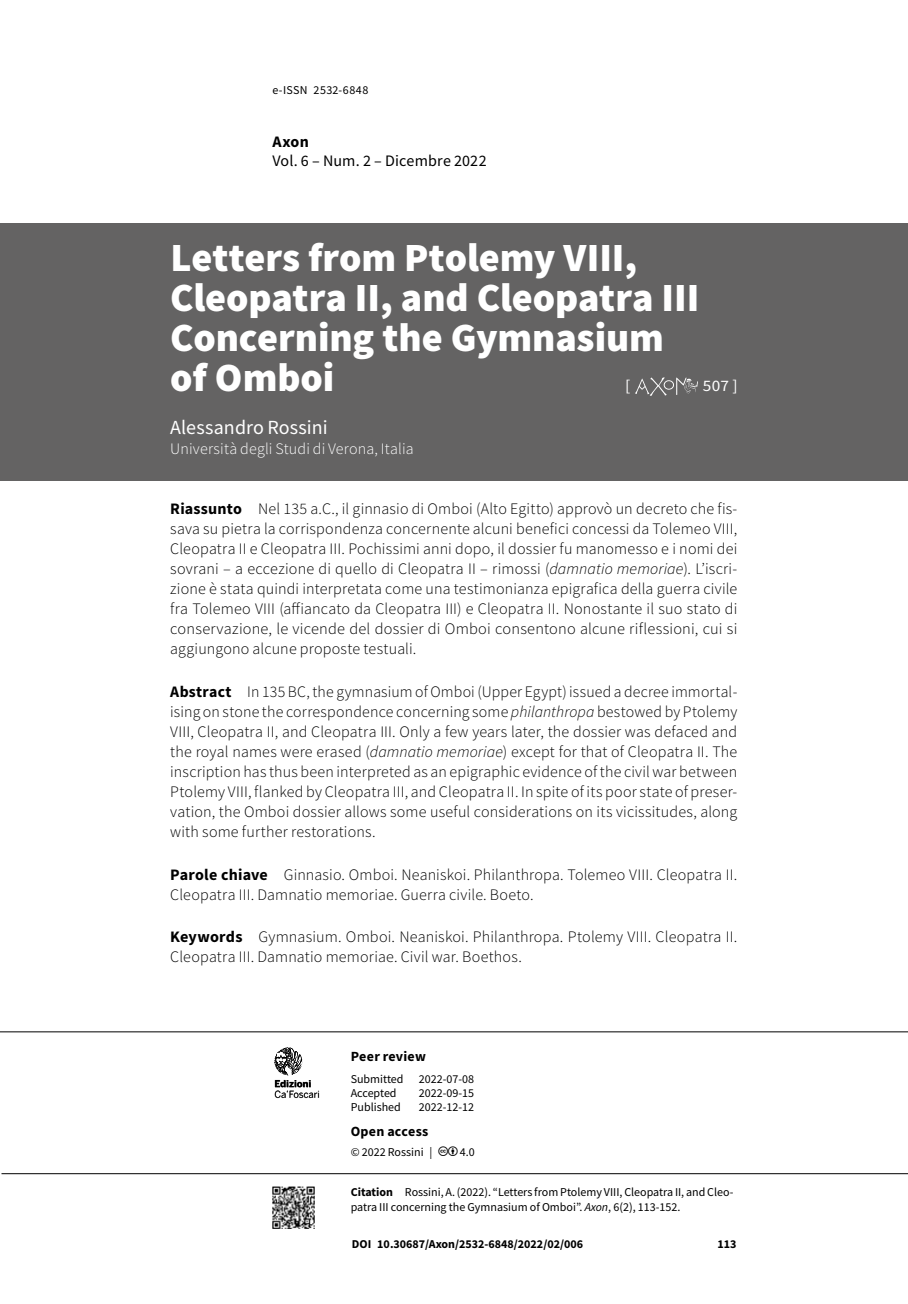
<style>
.page{position:relative;width:908px;height:1304px;background:#fff}
.page>*{position:absolute;margin:0;border:0;box-sizing:border-box;transform-origin:0 0}
.t1{font:900 40px/40px "Source Sans Pro";color:#fff}
.t2{font:20px "Source Sans Pro";letter-spacing:.005em;color:#fff}
.t3{font:300 16px/20px "Source Sans Pro";letter-spacing:.01em;color:#000;text-align:justify}
.t4{font:300 16px "Source Sans Pro";letter-spacing:.01em;color:#fff}
.t5{font:16px "Source Sans Pro";letter-spacing:.01em;color:#000}
.t6{font:16px "Source Sans Pro";color:#fff;scale:1.08 1}
.t7{font:700 16px "Source Sans Pro";color:#000}
.t8{font:700 14px "Source Sans Pro";letter-spacing:.02em;color:#000}
.t9{font:12px/15px "Source Sans Pro";color:#000}
.t10{font:700 12px "Source Sans Pro";color:#000}
.t11{font:12px "Source Sans Pro";letter-spacing:.03em;color:#000}
.t12{font:9.6px "Benton Sans";letter-spacing:-.01em;color:#000}
.t13{font:700 9.6px "Benton Sans";color:#000}
.s1{font-weight:700}
.s2{font-style:italic}
</style>
<div class="page">
<hr style="left:2px;top:1173px;width:905px;height:1px;background:#000">
<hr style="left:0;top:1031px;width:907px;height:1px;background:#000">
<img style="left:272px;top:1187px;width:42px;height:42px">
<svg style="left:274px;top:1047px;width:45px;height:51px"></svg>
<div style="left:0;top:223px;width:907px;height:257px;background:#646363"></div>
<svg style="left:635px;top:377px;width:62px;height:19px"></svg>
<p class="t11" style="left:272px;top:82px;width:97px">e-ISSN 2532-6848</p>
<p class="t7" style="left:272px;top:131px;width:38px">Axon</p>
<p class="t5" style="left:272px;top:151px;width:216px">Vol. 6 – Num. 2 – Dicembre 2022</p>
<h1 class="t1" style="left:170px;top:237px;width:530px">Letters from Ptolemy VIII,<br>Cleopatra II, and Cleopatra III<br>Concerning the Gymnasium of Omboi</h1>
<p class="t6" style="left:624px;top:376px;width:6px">[</p>
<p class="t6" style="left:702px;top:376px;width:34px">507 ]</p>
<p class="t2" style="left:170px;top:415px;width:159px">Alessandro Rossini</p>
<p class="t4" style="left:170px;top:439px;width:245px">Università degli Studi di Verona, Italia</p>
<p class="t3" style="left:170px;top:499px;width:568px"><span class="s1">Riassunto</span> Nel 135 a.C., il ginnasio di Omboi (Alto Egitto) approvò un decreto che fis&shy;sava su pietra la corrispondenza concernente alcuni benefici concessi da Tolemeo VIII, Cleopatra II e Cleopatra III. Pochissimi anni dopo, il dossier fu manomesso e i nomi dei sovrani – a eccezione di quello di Cleopatra II – rimossi (<span class="s2">damnatio memoriae</span>). L’iscri&shy;zione è stata quindi interpretata come una testimonianza epigrafica della guerra civile fra Tolemeo VIII (affiancato da Cleopatra III) e Cleopatra II. Nonostante il suo stato di conservazione, le vicende del dossier di Omboi consentono alcune riflessioni, cui si aggiungono alcune proposte testuali.</p>
<p class="t3" style="left:170px;top:682px;width:568px"><span class="s1">Abstract</span> In 135 BC, the gymnasium of Omboi (Upper Egypt) issued a decree immortal&shy;ising on stone the correspondence concerning some <span class="s2">philanthropa</span> bestowed by Ptolemy VIII, Cleopatra II, and Cleopatra III. Only a few years later, the dossier was defaced and the royal names were erased (<span class="s2">damnatio memoriae</span>) except for that of Cleopatra II. The inscription has thus been interpreted as an epigraphic evidence of the civil war between Ptolemy VIII, flanked by Cleopatra III, and Cleopatra II. In spite of its poor state of preser&shy;vation, the Omboi dossier allows some useful considerations on its vicissitudes, along with some further restorations.</p>
<p class="t3" style="left:170px;top:864px;width:568px"><span class="s1">Parole chiave</span> Ginnasio. Omboi. Neaniskoi. Philanthropa. Tolemeo VIII. Cleopatra II.<br>Cleopatra III. Damnatio memoriae. Guerra civile. Boeto.</p>
<p class="t3" style="left:170px;top:927px;width:568px"><span class="s1">Keywords</span> Gymnasium. Omboi. Neaniskoi. Philanthropa. Ptolemy VIII. Cleopatra II.<br>Cleopatra III. Damnatio memoriae. Civil war. Boethos.</p>
<p class="t13" style="left:274px;top:1078px;width:38px">Edizioni</p>
<p class="t12" style="left:274px;top:1088px;width:47px">Ca’Foscari</p>
<p class="t8" style="left:350px;top:1046px;width:77px">Peer review</p>
<p class="t9" style="left:350px;top:1071px;width:54px">Submitted</p>
<p class="t9" style="left:418px;top:1071px;width:57px">2022-07-08</p>
<p class="t9" style="left:350px;top:1085px;width:47px">Accepted</p>
<p class="t9" style="left:418px;top:1085px;width:57px">2022-09-15</p>
<p class="t9" style="left:350px;top:1099px;width:52px">Published</p>
<p class="t9" style="left:418px;top:1099px;width:57px">2022-12-12</p>
<p class="t8" style="left:350px;top:1122px;width:79px">Open access</p>
<p class="t9" style="left:350px;top:1144px;width:83px">© 2022 Rossini |</p>
<p class="t9" style="left:459px;top:1144px;width:16px">4.0</p>
<p class="t9" style="left:350px;top:1184px;width:384px"><span class="s1">Citation</span> Rossini, A. (2022). “Letters from Ptolemy VIII, Cleopatra II, and Cleo&shy;patra III concerning the Gymnasium of Omboi”. <span class="s2">Axon</span>, 6(2), 113-152.</p>
<p class="t10" style="left:351px;top:1235px;width:233px">DOI 10.30687/Axon/2532-6848/2022/02/006</p>
<p class="t10" style="left:717px;top:1236px;width:21px">113</p>
</div>
